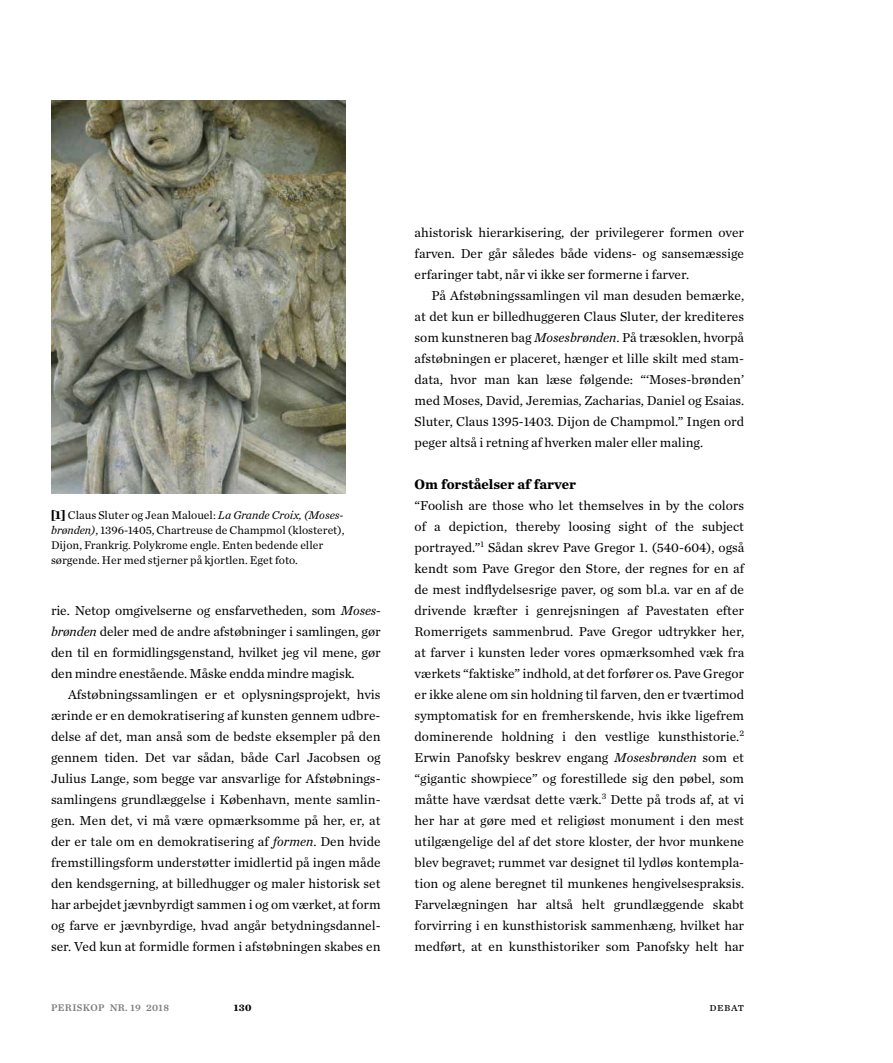
<style>
.page{position:relative;width:893px;height:1063px;background:#fff}
.page>*{position:absolute;margin:0;border:0;box-sizing:border-box;transform-origin:0 0}
.t1{font:700 14.25px "Chronicle Text G1";color:#000}
.t2{font:13.5px/21px "Chronicle Text G1";color:#000;text-align:justify}
.t3{font:11.7px/15px "Chronicle Text G1";color:#000}
.t4{font:10.05px "Chronicle Text G3 Semi";letter-spacing:.04em;color:#817e7b}
.t5{font:700 10.05px "Chronicle Text G3";color:#000}
.s1{font-family:"Chronicle Text G4";font-weight:700;font-size:12.45px}
.s2{font-style:italic}
</style>
<div class="page">
<img style="left:51px;top:101px;width:295px;height:393px">
<p class="t3" style="left:51px;top:507px;width:295px"><span class="s1">[1]</span> Claus Sluter og Jean Malouel: <span class="s2">La Grande Croix, (Moses&shy;brønden)</span>, 1396-1405, Chartreuse de Champmol (klosteret), Dijon, Frankrig. Polykrome engle. Enten bedende eller sørgende. Her med stjerner på kjortlen. Eget foto.</p>
<p class="t2" style="left:51px;top:600px;width:331px">rie. Netop omgivelserne og ensfarvetheden, som <span class="s2">Moses&shy;brønden</span> deler med de andre afstøbninger i samlingen, gør den til en formidlingsgenstand, hvilket jeg vil mene, gør den mindre enestående. Måske endda mindre magisk.</p>
<p class="t2" style="left:51px;top:684px;width:331px;text-indent:17px">Afstøbningssamlingen er et oplysningsprojekt, hvis ærinde er en demokratisering af kunsten gennem udbre&shy;delse af det, man anså som de bedste eksempler på den gennem tiden. Det var sådan, både Carl Jacobsen og Julius Lange, som begge var ansvarlige for Afstøbnings&shy;samlingens grundlæggelse i København, mente samlin&shy;gen. Men det, vi må være opmærksomme på her, er, at der er tale om en demokratisering af <span class="s2">formen</span>. Den hvide fremstillingsform understøtter imidlertid på ingen måde den kendsgerning, at billedhugger og maler historisk set har arbejdet jævnbyrdigt sammen i og om værket, at form og farve er jævnbyrdige, hvad angår betydningsdannel&shy;ser. Ved kun at formidle formen i afstøbningen skabes en</p>
<p class="t2" style="left:415px;top:221px;width:331px">ahistorisk hierarkisering, der privilegerer formen over farven. Der går således både videns- og sansemæssige erfaringer tabt, når vi ikke ser formerne i farver.</p>
<p class="t2" style="left:415px;top:284px;width:331px;text-indent:17px">På Afstøbningssamlingen vil man desuden bemærke, at det kun er billedhuggeren Claus Sluter, der krediteres som kunstneren bag <span class="s2">Mosesbrønden</span>. På træsoklen, hvorpå afstøbningen er placeret, hænger et lille skilt med stam&shy;data, hvor man kan læse følgende: “‘Moses-brønden’ med Moses, David, Jeremias, Zacharias, Daniel og Esaias.<br>Sluter, Claus 1395-1403. Dijon de Champmol.” Ingen ord peger altså i retning af hverken maler eller maling.</p>
<p class="t1" style="left:415px;top:473px;width:163px">Om forståelser af farver</p>
<p class="t2" style="left:415px;top:494px;width:332px">“Foolish are those who let themselves in by the colors of a depiction, thereby loosing sight of the subject portrayed.”<sup>1</sup> Sådan skrev Pave Gregor 1. (540-604), også kendt som Pave Gregor den Store, der regnes for en af de mest indflydelsesrige paver, og som bl.a. var en af de drivende kræfter i genrejsningen af Pavestaten efter Romerrigets sammenbrud. Pave Gregor udtrykker her, at farver i kunsten leder vores opmærksomhed væk fra værkets “faktiske” indhold, at det forfører os. Pave Gregor er ikke alene om sin holdning til farven, den er tværtimod symptomatisk for en fremherskende, hvis ikke ligefrem dominerende holdning i den vestlige kunsthistorie.<sup>2<br></sup>Erwin Panofsky beskrev engang <span class="s2">Mosesbrønden</span> som et “gigantic showpiece” og forestillede sig den pøbel, som måtte have værdsat dette værk.<sup>3</sup> Dette på trods af, at vi her har at gøre med et religiøst monument i den mest utilgængelige del af det store kloster, der hvor munkene blev begravet; rummet var designet til lydløs kontempla&shy;tion og alene beregnet til munkenes hengivelsespraksis.<br>Farvelægningen har altså helt grundlæggende skabt forvirring i en kunsthistorisk sammenhæng, hvilket har medført, at en kunsthistoriker som Panofsky helt har</p>
<p class="t4" style="left:51px;top:1000px;width:120px">PERISKOP NR. 19 2018</p>
<p class="t5" style="left:234px;top:1000px;width:19px">130</p>
<p class="t3" style="left:710px;top:999px;width:36px">debat</p>
</div>
